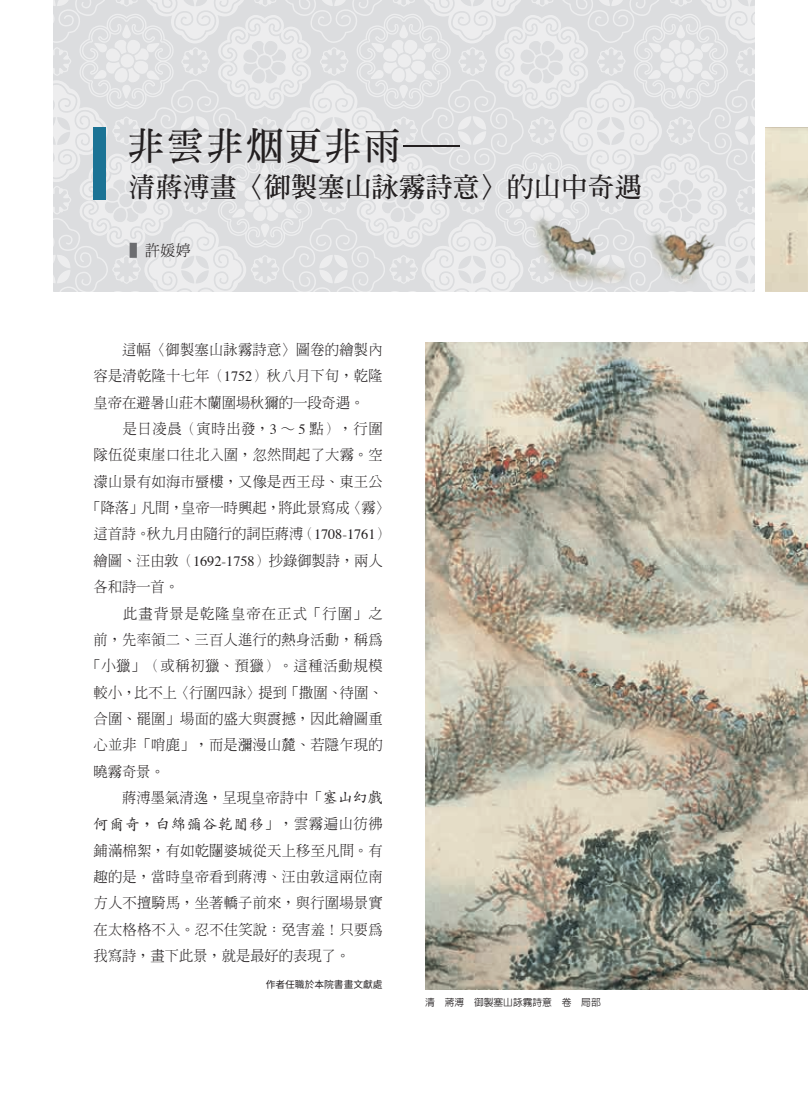
<style>
.page{position:relative;width:808px;height:1106px;background:#fff}
.page>*{position:absolute;margin:0;border:0;box-sizing:border-box;transform-origin:0 0}
.t1{font:700 37.5px "AR Ming B5";letter-spacing:.05em;color:#231f20}
.t2{font:700 27px "AR Ming B5";color:#231f20}
.t3{font:500 15px "AR Kai B5";letter-spacing:.045em;color:#231f20}
.t4{font:300 15px "AR Ming B5";color:#231f20}
.t5{font:300 14.25px/26.4px "AR Ming B5";letter-spacing:.015em;color:#231f20;text-align:justify}
.t6{font:300 14.25px "AR Ming B5";letter-spacing:.05em;color:#231f20}
.t7{font:300 14.25px "AR Ming B5";letter-spacing:.045em;color:#231f20}
.t8{font:300 14.25px "AR Ming B5";letter-spacing:.08em;color:#231f20}
.t9{font:500 9.75px "AR Hei B5";color:#231f20}
.t10{font:9.75px "Noto Sans CJ Ktc";color:#231f20}
.s1{font-family:"AR Ming B5 HK"}
.s2{color:#6c6d70}
.s3{font-family:"Times";font-weight:400}
.s4{font-family:"AR Kai B5";font-weight:500;font-size:15px}
.s5{font-family:"AR Ming B5";font-weight:300;font-size:14.25px}
</style>
<div class="page">
<img style="left:425px;top:355px;width:383px;height:634px">
<svg style="left:53px;top:0;width:702px;height:291px;background:#e1e2e4"></svg>
<div style="left:94px;top:128px;width:12px;height:72px;background:#1b7395"></div>
<img style="left:389px;top:127px;width:419px;height:228px">
<img style="left:765px;top:128px;width:43px;height:164px">
<h1 class="t1" style="left:128px;top:127px;width:333px">非雲非<span class="s1">烟</span>更非雨─</h1>
<h2 class="t2" style="left:129px;top:173px;width:514px">清蔣溥畫〈御製塞山詠霧詩意〉的山中奇遇</h2>
<p class="t4" style="left:130px;top:242px;width:63px"><span class="s2">▌</span>許媛婷</p>
<p class="t5" style="left:94px;top:336px;width:291px;text-indent:29px">這幅〈御製塞山詠霧詩意〉圖卷的繪製內容是清乾隆十七年（<span class="s3">1752</span>）秋八月下旬，乾隆皇帝在避暑山莊木蘭圍場秋獮的一段奇遇。</p>
<p class="t7" style="left:123px;top:421px;width:261px">是日凌晨（寅時出發，<span class="s3">3</span> ∼ <span class="s3">5</span> 點），行圍</p>
<p class="t5" style="left:94px;top:442px;width:291px">隊伍從東崖口往北入圍，忽然間起了大霧。空</p>
<p class="t5" style="left:94px;top:468px;width:291px">濛山景有如海市蜃樓，又像是西王母、東王公</p>
<p class="t5" style="left:86px;top:494px;width:305px">「降落」凡間，皇帝一時興起，將此景寫成〈霧〉</p>
<p class="t5" style="left:94px;top:521px;width:298px">這首詩。秋九月由隨行的詞臣蔣溥（<span class="s3">1708-1761</span>）</p>
<p class="t5" style="left:94px;top:547px;width:291px">繪圖、汪由敦（<span class="s3">1692-1758</span>）抄錄御製詩，兩人</p>
<p class="t5" style="left:94px;top:573px;width:87px">各和詩一首。</p>
<p class="t8" style="left:123px;top:606px;width:261px">此畫背景是乾隆皇帝在正式「行圍」之</p>
<p class="t5" style="left:94px;top:626px;width:291px">前，先率領二、三百人進行的熱身活動，稱為</p>
<p class="t6" style="left:86px;top:658px;width:298px">「小獵」（或稱初獵、預獵）。這種活動規模</p>
<p class="t5" style="left:94px;top:679px;width:291px">較小，比不上〈行圍四詠〉提到「撒圍、待圍、</p>
<p class="t5" style="left:94px;top:705px;width:291px">合圍、罷圍」場面的盛大與震撼，因此繪圖重</p>
<p class="t5" style="left:94px;top:731px;width:291px">心並非「哨鹿」，而是瀰漫山麓、若隱乍現的</p>
<p class="t5" style="left:94px;top:758px;width:73px">曉霧奇景。</p>
<p class="t5" style="left:122px;top:784px;width:262px">蔣溥墨氣清逸，呈現皇帝詩中「<span class="s4">塞山幻戲</span></p>
<p class="t3" style="left:94px;top:816px;width:291px">何爾奇，白綿彌谷乾闥移<span class="s5">」，雲霧遍山彷彿</span></p>
<p class="t5" style="left:94px;top:837px;width:291px">鋪滿棉絮，有如乾闥婆城從天上移至凡間。有趣的是，當時皇帝看到蔣溥、汪由敦這兩位南方人不擅騎馬，坐著轎子前來，與行圍場景實在太格格不入。忍不住笑說：免害羞！只要為我寫詩，畫下此景，就是最好的表現了。</p>
<p class="t10" style="left:266px;top:978px;width:118px">作者任職於本院書畫文獻處</p>
<p class="t9" style="left:425px;top:997px;width:177px">清 蔣溥 御製塞山詠霧詩意 卷 局部</p>
</div>
